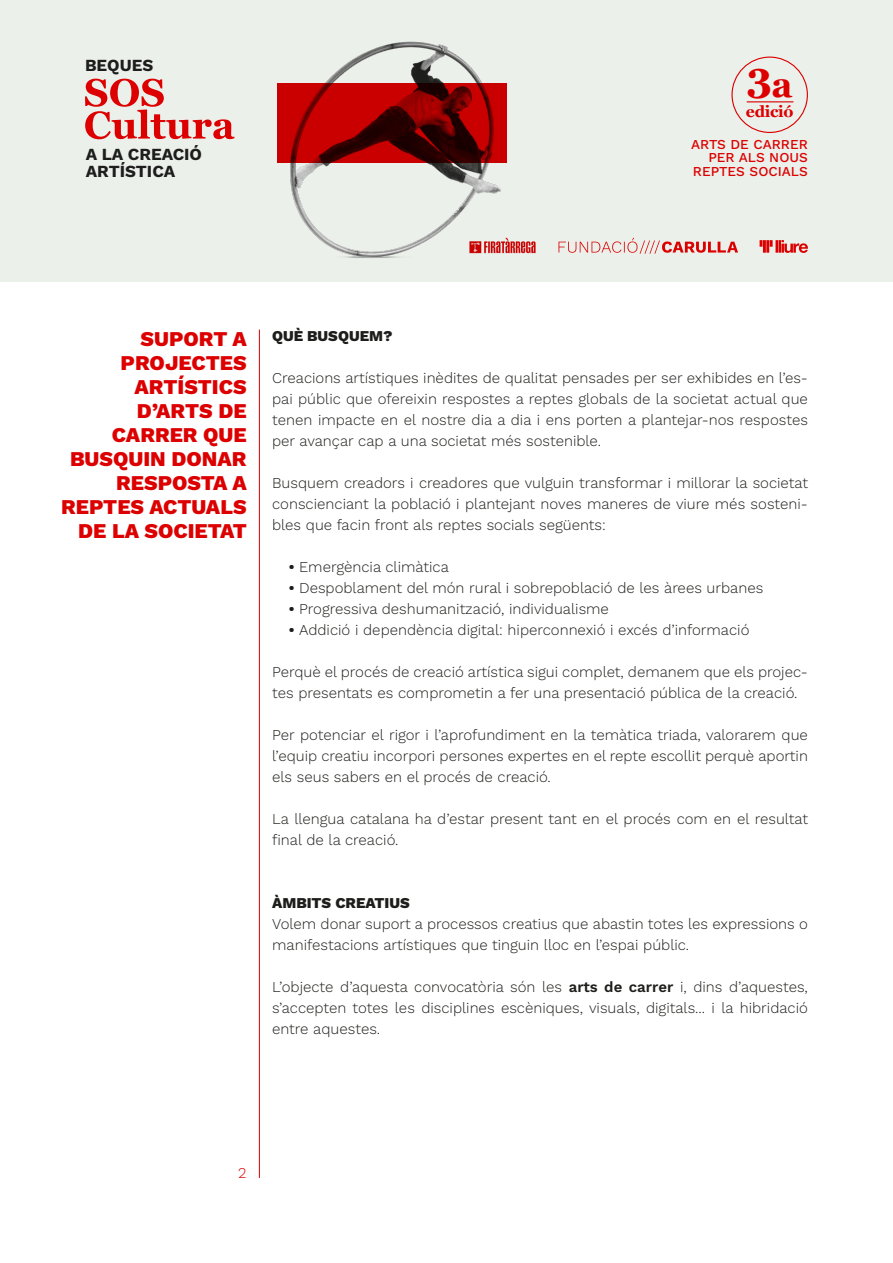
<style>
.page{position:relative;width:893px;height:1263px;background:#fff}
.page>*{position:absolute;margin:0;border:0;box-sizing:border-box;transform-origin:0 0}
.t1{font:700 40.8px "Georgia";color:#dc0000}
.t2{font:800 21px/24px "Work Sans";color:#dc0000;text-align:right}
.t3{font:700 16.95px "Work Sans";color:#1d1d1b}
.t4{font:700 15.75px "Georgia";letter-spacing:-.02em;color:#dc0000}
.t5{font:300 15px/21px "Work Sans";color:#1d1d1b;text-align:justify}
.t6{font:800 15px "Work Sans";color:#1d1d1b}
.t7{font:300 15px "Work Sans";color:#dc0000}
.t8{font:500 13.65px/13.6px "Work Sans";color:#dc0000;text-align:right}
.s1{font-weight:600}
</style>
<div class="page">
<hr style="left:259px;top:330px;width:1px;height:848px;background:#dc0000">
<div style="left:0;top:0;width:893px;height:281px;background:#ebf0eb"></div>
<svg style="left:85px;top:79px;width:149px;height:60px"></svg>
<hr style="left:747px;top:101px;width:46px;height:1px;background:#dc0000">
<div style="left:731px;top:57px;width:77px;height:76px;border:1px solid #dc0000;border-radius:50%"></div>
<svg style="left:760px;top:240px;width:48px;height:13px"></svg>
<svg style="left:558px;top:238px;width:180px;height:16px"></svg>
<img style="left:517px;top:241px;width:19px;height:13px">
<img style="left:277px;top:41px;width:240px;height:217px">
<svg style="left:277px;top:83px;width:229px;height:79px;background:#910000"></svg>
<p class="t3" style="left:85px;top:53px;width:70px">BEQUES</p>
<p class="t3" style="left:86px;top:142px;width:118px">A LA CREACIÓ</p>
<p class="t3" style="left:86px;top:159px;width:91px">ARTÍSTICA</p>
<p class="t1" style="left:747px;top:46px;width:47px">3<sub>a</sub></p>
<p class="t4" style="left:746px;top:100px;width:49px">edició</p>
<p class="t8" style="left:691px;top:137px;width:118px">ARTS DE CARRER<br>PER ALS NOUS<br>REPTES SOCIALS</p>
<p class="t2" style="left:61px;top:326px;width:187px">SUPORT A<br>PROJECTES<br>ARTÍSTICS<br>D’ARTS DE<br>CARRER QUE<br>BUSQUIN DONAR<br>RESPOSTA A<br>REPTES ACTUALS<br>DE LA SOCIETAT</p>
<p class="t6" style="left:272px;top:324px;width:122px">QUÈ BUSQUEM?</p>
<p class="t5" style="left:272px;top:367px;width:537px">Creacions artístiques inèdites de qualitat pensades per ser exhibides en l’es&shy;pai públic que ofereixin respostes a reptes globals de la societat actual que tenen impacte en el nostre dia a dia i ens porten a plantejar-nos respostes per avançar cap a una societat més sostenible.</p>
<p class="t5" style="left:272px;top:472px;width:537px">Busquem creadors i creadores que vulguin transformar i millorar la societat conscienciant la població i plantejant noves maneres de viure més sosteni&shy;bles que facin front als reptes socials següents:</p>
<p class="t5" style="left:289px;top:556px;width:162px"><span class="s1">•</span> Emergència climàtica</p>
<p class="t5" style="left:289px;top:577px;width:476px"><span class="s1">•</span> Despoblament del món rural i sobrepoblació de les àrees urbanes</p>
<p class="t5" style="left:289px;top:598px;width:322px"><span class="s1">•</span> Progressiva deshumanització, individualisme</p>
<p class="t5" style="left:289px;top:619px;width:462px"><span class="s1">•</span> Addició i dependència digital: hiperconnexió i excés d’informació</p>
<p class="t5" style="left:272px;top:661px;width:537px">Perquè el procés de creació artística sigui complet, demanem que els projec&shy;tes presentats es comprometin a fer una presentació pública de la creació.</p>
<p class="t5" style="left:272px;top:724px;width:537px">Per potenciar el rigor i l’aprofundiment en la temàtica triada, valorarem que l’equip creatiu incorpori persones expertes en el repte escollit perquè aportin els seus sabers en el procés de creació.</p>
<p class="t5" style="left:272px;top:808px;width:537px">La llengua catalana ha d’estar present tant en el procés com en el resultat final de la creació.</p>
<p class="t6" style="left:272px;top:891px;width:139px">ÀMBITS CREATIUS</p>
<p class="t5" style="left:272px;top:913px;width:537px">Volem donar suport a processos creatius que abastin totes les expressions o manifestacions artístiques que tinguin lloc en l’espai públic.</p>
<p class="t5" style="left:272px;top:976px;width:537px">L’objecte d’aquesta convocatòria són les <span class="s1">arts de carrer</span> i, dins d’aquestes, s’accepten totes les disciplines escèniques, visuals, digitals... i la hibridació entre aquestes.</p>
<p class="t7" style="left:238px;top:1162px;width:10px">2</p>
</div>
